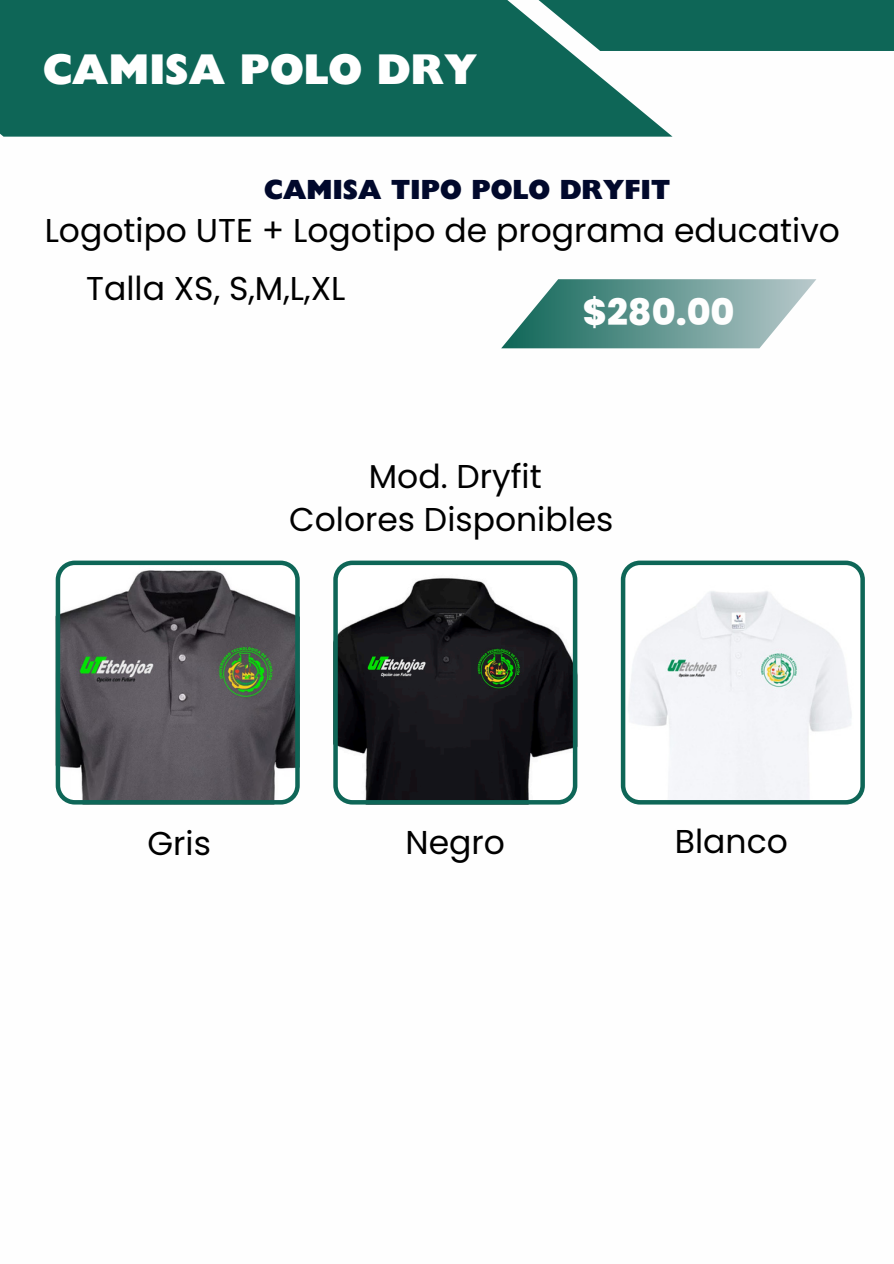
<style>
.page{position:relative;width:894px;height:1264px;background:#fff}
.page>*{position:absolute;margin:0;border:0;box-sizing:border-box;transform-origin:0 0}
.t1{font:700 expanded 43.05px "Gill Sans Display MT Std";color:#fff}
.t2{font:800 36.45px "Poppins";color:#fefefe}
.t3{font:33px "Poppins";color:#000}
.t4{font:700 expanded 27.75px "Gill Sans Display MT Std";color:#01092c}
</style>
<div class="page">
<svg style="left:501px;top:279px;width:315px;height:69px"></svg>
<div style="left:0;top:0;width:672px;height:137px;background:#0e6657"></div>
<div style="left:455px;top:0;width:438px;height:51px;background:#0e6657"></div>
<svg style="left:56px;top:560px;width:244px;height:244px;background:#626768"></svg>
<svg style="left:333px;top:560px;width:244px;height:244px"></svg>
<svg style="left:620px;top:560px;width:244px;height:244px"></svg>
<h2 class="t1" style="left:43px;top:54px;width:436px">CAMISA POLO DRY</h2>
<h3 class="t4" style="left:264px;top:180px;width:407px">CAMISA TIPO POLO DRYFIT</h3>
<h3 class="t3" style="left:45px;top:207px;width:796px">Logotipo UTE + Logotipo de programa educativo</h3>
<h3 class="t3" style="left:86px;top:266px;width:261px">Talla XS, S,M,L,XL</h3>
<p class="t2" style="left:582px;top:287px;width:153px">$280.00</p>
<h3 class="t3" style="left:369px;top:453px;width:174px">Mod. Dryfit</h3>
<p class="t3" style="left:289px;top:496px;width:326px">Colores Disponibles</p>
<p class="t3" style="left:147px;top:820px;width:65px">Gris</p>
<h3 class="t3" style="left:405px;top:819px;width:101px">Negro</h3>
<h3 class="t3" style="left:674px;top:818px;width:114px">Blanco</h3>
</div>
